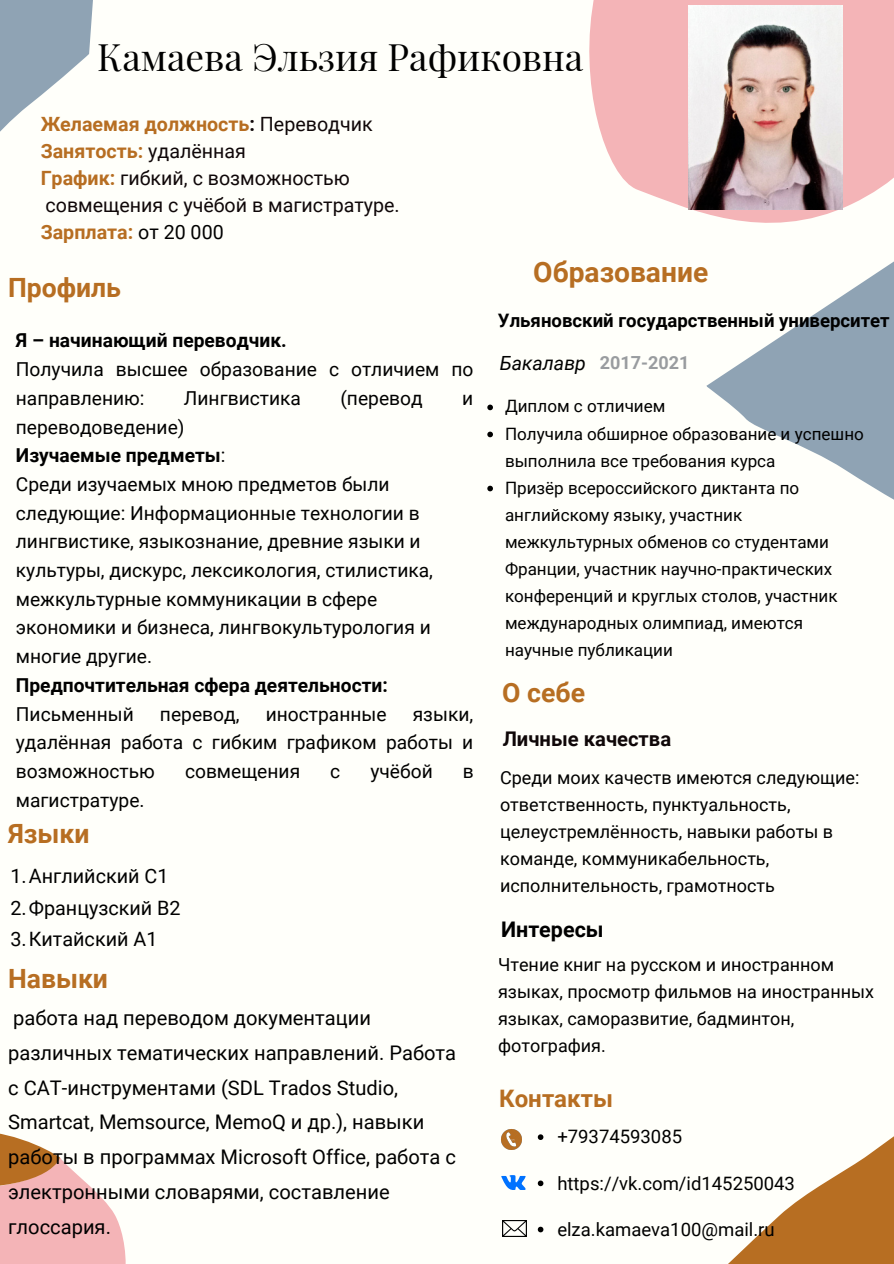
<style>
.page{position:relative;width:894px;height:1264px;background:#fff}
.page>*{position:absolute;margin:0;border:0;box-sizing:border-box;transform-origin:0 0}
.t1{font:37.05px "Playfair Display";color:#000}
.t2{font:700 28.2px "Roboto";color:#b76e22}
.t3{font:700 26.7px "Roboto";color:#b76e22}
.t4{font:700 26.55px "Roboto";color:#b76e22}
.t5{font:700 24.15px "Roboto";color:#b76e22}
.t6{font:700 21.45px "Roboto";color:#000}
.t7{font:700 20.25px "Roboto";color:#0f0708}
.t8{font:20.1px/35px "Roboto";color:#000}
.t9{font:19.8px "Roboto";color:#000}
.t10{font:700 19.65px "Roboto";color:#b76e22}
.t11{font:19.65px/27px "Roboto";color:#0f0708}
.t12{font:italic 19.5px "Roboto";color:#000}
.t13{font:19.2px/28.7px "Roboto";color:#000}
.t14{font:700 19.2px "Roboto";color:#000}
.t15{font:700 18.6px "Roboto";color:#000}
.t16{font:18.45px "Roboto";color:#000}
.t17{font:18px/27px "Roboto";color:#000}
.t18{font:700 18px "Roboto";color:#999c9f}
.t19{font:17.1px/27px "Roboto";color:#000}
.s1{color:#0f0708}
.s2{font-weight:400;color:#0f0708}
.s3{font-weight:700;color:#b76e22}
.s4{font-weight:400;color:#000}
.s5{font-weight:400}
</style>
<div class="page">
<div style="left:0;top:0;width:893px;height:1263px;background:#fffffa"></div>
<svg style="left:589px;top:0;width:304px;height:214px;background:#f5bfc1"></svg>
<svg style="left:0;top:1133px;width:126px;height:130px"></svg>
<svg style="left:706px;top:214px;width:187px;height:285px"></svg>
<svg style="left:0;top:0;width:93px;height:132px"></svg>
<svg style="left:729px;top:1137px;width:164px;height:126px"></svg>
<img style="left:688px;top:6px;width:153px;height:204px">
<svg style="left:487px;top:404px;width:6px;height:6px"></svg>
<svg style="left:487px;top:431px;width:6px;height:6px"></svg>
<svg style="left:487px;top:485px;width:6px;height:6px"></svg>
<img style="left:501px;top:1129px;width:21px;height:21px">
<svg style="left:501px;top:1175px;width:24px;height:14px"></svg>
<img style="left:502px;top:1220px;width:24px;height:16px">
<svg style="left:537px;top:1134px;width:6px;height:5px"></svg>
<svg style="left:537px;top:1180px;width:6px;height:6px"></svg>
<svg style="left:537px;top:1226px;width:6px;height:6px"></svg>
<p class="t1" style="left:97px;top:31px;width:487px">Камаева Эльзия Рафиковна</p>
<p class="t10" style="left:41px;top:112px;width:333px">Желаемая должность<span class="s1">:</span> <span class="s2">Переводчик</span></p>
<p class="t10" style="left:41px;top:139px;width:207px">Занятость: <span class="s2">удалённая</span></p>
<p class="t11" style="left:41px;top:164px;width:360px"><span class="s3">График:</span> гибкий, с возможностью совмещения с учёбой в магистратуре.</p>
<p class="t10" style="left:41px;top:220px;width:184px">Зарплата: <span class="s4">от 20 000</span></p>
<p class="t2" style="left:533px;top:256px;width:176px">Образование</p>
<p class="t4" style="left:8px;top:273px;width:114px">Профиль</p>
<p class="t14" style="left:16px;top:329px;width:272px">Я – начинающий переводчик.</p>
<p class="t13" style="left:16px;top:355px;width:459px">Получила высшее образование с отличием по направлению:</p>
<p class="t13" style="left:184px;top:384px;width:118px">Лингвистика</p>
<p class="t13" style="left:340px;top:384px;width:84px">(перевод</p>
<p class="t13" style="left:462px;top:384px;width:13px">и</p>
<p class="t13" style="left:16px;top:412px;width:170px">переводоведение)</p>
<p class="t14" style="left:16px;top:444px;width:211px">Изучаемые предметы<span class="s5">:</span></p>
<p class="t13" style="left:16px;top:470px;width:418px">Среди изучаемых мною предметов были следующие: Информационные технологии в лингвистике, языкознание, древние языки и культуры, дискурс, лексикология, стилистика, межкультурные коммуникации в сфере экономики и бизнеса, лингвокультурология и многие другие.</p>
<p class="t14" style="left:16px;top:674px;width:373px">Предпочтительная сфера деятельности:</p>
<p class="t13" style="left:16px;top:699px;width:119px">Письменный</p>
<p class="t13" style="left:160px;top:699px;width:81px">перевод,</p>
<p class="t13" style="left:265px;top:699px;width:122px">иностранные</p>
<p class="t13" style="left:16px;top:699px;width:459px;text-align:justify;text-indent:397px">языки, удалённая работа с гибким графиком работы и возможностью</p>
<p class="t13" style="left:185px;top:757px;width:117px">совмещения</p>
<p class="t13" style="left:330px;top:757px;width:12px">с</p>
<p class="t13" style="left:370px;top:757px;width:64px">учёбой</p>
<p class="t13" style="left:462px;top:757px;width:12px">в</p>
<p class="t13" style="left:16px;top:785px;width:130px">магистратуре.</p>
<p class="t4" style="left:8px;top:818px;width:83px">Языки</p>
<p class="t9" style="left:11px;top:865px;width:159px">1.Английский C1</p>
<p class="t9" style="left:11px;top:896px;width:172px">2.Французский B2</p>
<p class="t9" style="left:11px;top:928px;width:148px">3.Китайский А1</p>
<p class="t4" style="left:8px;top:962px;width:101px">Навыки</p>
<p class="t8" style="left:8px;top:1000px;width:449px">работа над переводом документации различных тематических направлений. Работа с CAT-инструментами (SDL Trados Studio, Smartcat, Memsource, MemoQ и др.), навыки работы в программах Microsoft Office, работа с электронными словарями, составление глоссария.</p>
<p class="t15" style="left:498px;top:310px;width:393px">Ульяновский государственный университет</p>
<p class="t12" style="left:499px;top:352px;width:88px">Бакалавр</p>
<p class="t18" style="left:599px;top:352px;width:91px">2017-2021</p>
<p class="t19" style="left:505px;top:393px;width:162px">Диплом с отличием</p>
<p class="t19" style="left:505px;top:420px;width:360px">Получила обширное образование и успешно выполнила все требования курса</p>
<p class="t19" style="left:505px;top:474px;width:334px">Призёр всероссийского диктанта по английскому языку, участник межкультурных обменов со студентами Франции, участник научно-практических конференций и круглых столов, участник международных олимпиад, имеются научные публикации</p>
<p class="t3" style="left:502px;top:677px;width:84px">О себе</p>
<p class="t7" style="left:502px;top:727px;width:170px">Личные качества</p>
<p class="t17" style="left:500px;top:764px;width:361px">Среди моих качеств имеются следующие: ответственность, пунктуальность, целеустремлённость, навыки работы в команде, коммуникабельность, исполнительность, грамотность</p>
<p class="t6" style="left:501px;top:916px;width:104px">Интересы</p>
<p class="t17" style="left:498px;top:951px;width:377px">Чтение книг на русском и иностранном языках, просмотр фильмов на иностранных языках, саморазвитие, бадминтон, фотография.</p>
<p class="t5" style="left:499px;top:1084px;width:115px">Контакты</p>
<p class="t16" style="left:557px;top:1126px;width:126px">+79374593085</p>
<p class="t16" style="left:557px;top:1172px;width:239px">https://vk.com/id145250043</p>
<p class="t16" style="left:557px;top:1218px;width:219px">elza.kamaeva100@mail.ru</p>
</div>
